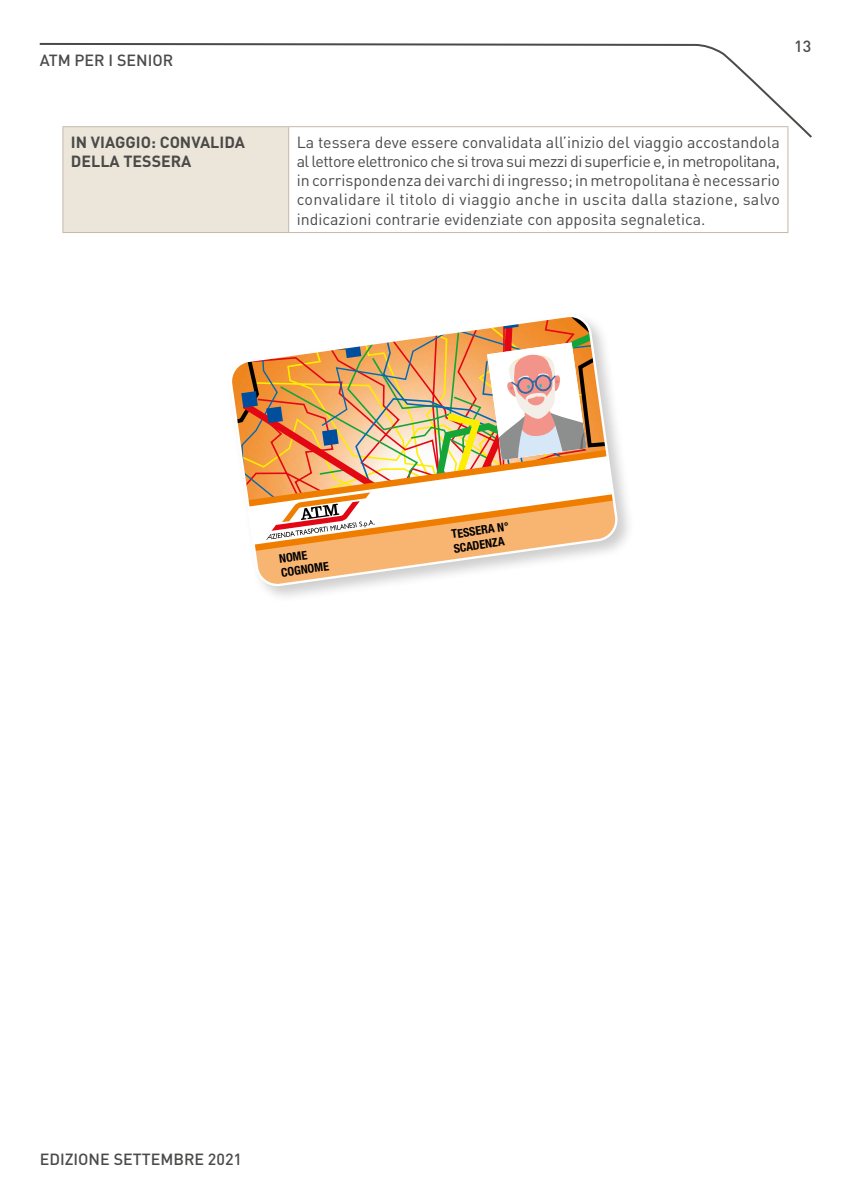
<style>
.page{position:relative;width:851px;height:1191px;background:#fff}
.page>*{position:absolute;margin:0;border:0;box-sizing:border-box;transform-origin:0 0}
.t1{font:16px/19.2px "DIN";color:#4a4a49;text-align:justify}
.t2{font:500 16px "DIN";color:#4a4a49}
.t3{font:700 16px/19.2px "DIN";color:#4a4a49}
.t4{font:700 condensed 12px/14.4px "Helvetica Neue";color:#000}
</style>
<div class="page">
<svg style="left:39px;top:42px;width:773px;height:97px"></svg>
<div style="left:63px;top:127px;width:225px;height:105px;background:#ece6da"></div>
<hr style="left:62px;top:126px;width:227px;height:1px;background:#c5b9ac">
<hr style="left:62px;top:127px;width:1px;height:105px;background:#c5b9ac">
<hr style="left:62px;top:232px;width:227px;height:1px;background:#c5b9ac">
<hr style="left:288px;top:126px;width:500px;height:1px;background:#c5b9ac">
<hr style="left:288px;top:127px;width:1px;height:105px;background:#c5b9ac">
<hr style="left:787px;top:127px;width:1px;height:105px;background:#c5b9ac">
<hr style="left:288px;top:232px;width:500px;height:1px;background:#c5b9ac">
<div style="left:227px;top:312px;width:408px;height:292px;background:#000;opacity:.2"></div>
<svg style="left:229px;top:314px;width:388px;height:27px"></svg>
<svg style="left:229px;top:341px;width:389px;height:245px"></svg>
<p class="t2" style="left:40px;top:50px;width:135px">ATM PER I SENIOR</p>
<p class="t2" style="left:794px;top:36px;width:19px">13</p>
<p class="t3" style="left:71px;top:132px;width:175px">IN VIAGGIO: CONVALIDA<br>DELLA TESSERA</p>
<p class="t1" style="left:296px;top:132px;width:484px">La tessera deve essere convalidata all’inizio del viaggio accostandola al lettore elettronico che si trova sui mezzi di superficie e, in metropolitana, in corrispondenza dei varchi di ingresso; in metropolitana è necessario convalidare il titolo di viaggio anche in uscita dalla stazione, salvo indicazioni contrarie evidenziate con apposita segnaletica.</p>
<p class="t4" style="left:278px;top:551px;width:49px;rotate:-8deg">NOME<br>COGNOME</p>
<p class="t4" style="left:450px;top:527px;width:59px;rotate:-8deg">TESSERA N°<br>SCADENZA</p>
<p class="t2" style="left:40px;top:1148px;width:204px">EDIZIONE SETTEMBRE 2021</p>
</div>
